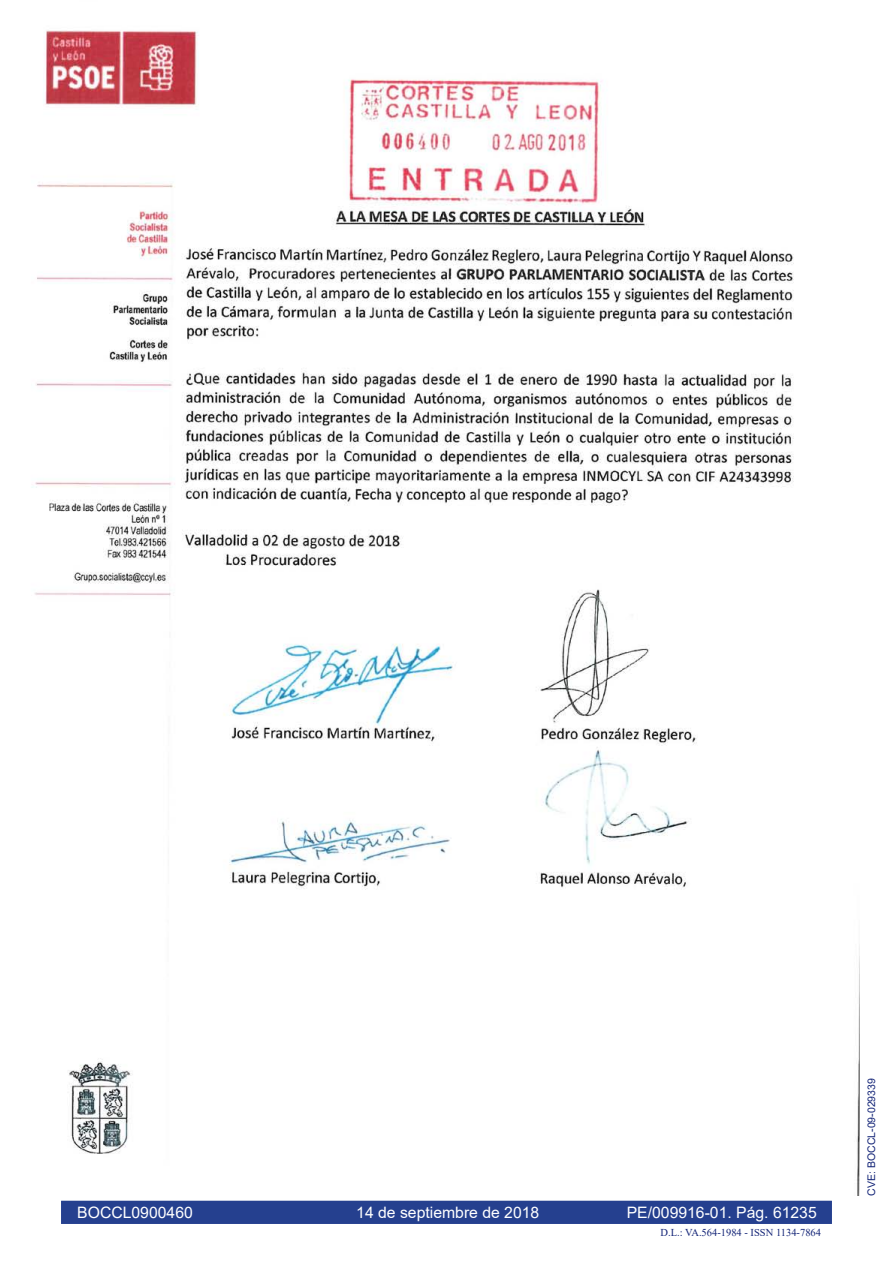
<style>
.page{position:relative;width:893px;height:1263px;background:#fff}
.page>*{position:absolute;margin:0;border:0;box-sizing:border-box;transform-origin:0 0}
.t1{font:15.75px "Arial";color:#fff}
.t2{font:10.5px "Times New Roman";color:#132477}
.t3{font:10.5px "Arial";color:#132477}
</style>
<div class="page">
<div style="left:60px;top:1200px;width:773px;height:25px;background:#25408f"></div>
<div style="left:60px;top:1199px;width:773px;height:26px;border:2px solid #fff"></div>
<img style="left:31px;top:30px;width:828px;height:1165px">
<p class="t1" style="left:77px;top:1202px;width:117px">BOCCL0900460</p>
<p class="t1" style="left:356px;top:1202px;width:184px">14 de septiembre de 2018</p>
<p class="t1" style="left:627px;top:1202px;width:192px">PE/009916-01. Pág. 61235</p>
<p class="t2" style="left:661px;top:1225px;width:162px">D.L.: VA.564-1984 - ISSN 1134-7864</p>
<p class="t3" style="left:864px;top:1195px;width:119px;rotate:-90deg">CVE: BOCCL-09-029339</p>
</div>
